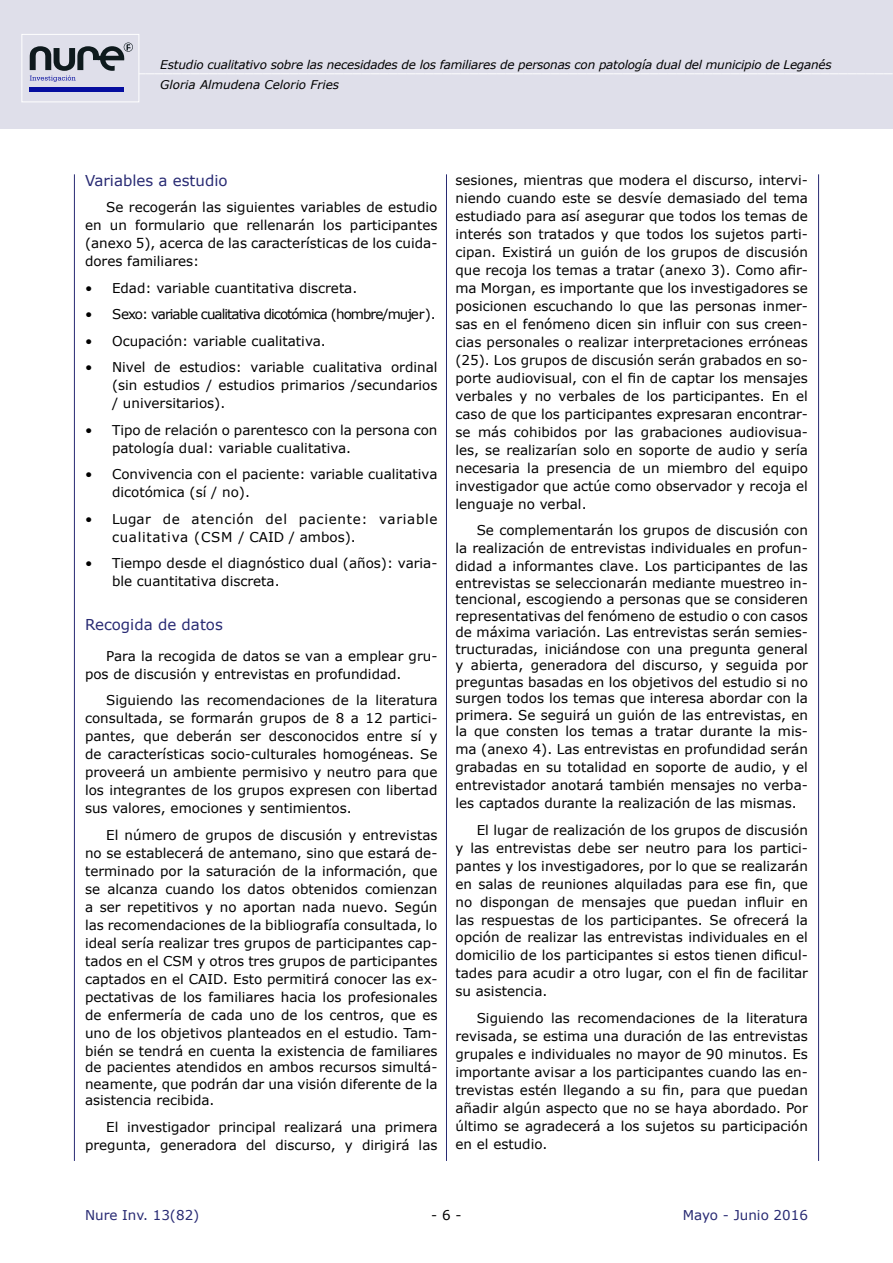
<style>
.page{position:relative;width:893px;height:1263px;background:#fff}
.page>*{position:absolute;margin:0;border:0;box-sizing:border-box;transform-origin:0 0}
.t1{font:18px "Myriad Pro";color:#fff}
.t2{font:15px "Verdana";color:#282a73}
.t3{font:13.5px/18px "Verdana";color:#000;text-align:justify}
.t4{font:13.5px/18px "Verdana";letter-spacing:.05em;color:#000}
.t5{font:13.5px "Verdana";letter-spacing:-.07em;color:#000}
.t6{font:13.5px "Verdana";color:#282a73}
.t7{font:italic 12px/20.7px "Verdana";letter-spacing:-.02em;color:#000}
</style>
<div class="page">
<div style="left:0;top:0;width:893px;height:128px;background:#dfdfea"></div>
<hr style="left:446px;top:174px;width:1px;height:987px;background:#282a73">
<hr style="left:74px;top:174px;width:1px;height:987px;background:#282a73">
<hr style="left:818px;top:174px;width:1px;height:987px;background:#282a73">
<div style="left:21px;top:34px;width:118px;height:68px;background:#dfdfea;border:1px solid #fff"></div>
<svg style="left:30px;top:43px;width:103px;height:39px"></svg>
<hr style="left:29px;top:87px;width:95px;height:4px;background:#060e9f">
<p class="t7" style="left:160px;top:54px;width:673px">Estudio cualitativo sobre las necesidades de los familiares de personas con patología dual del municipio de Leganés<br>Gloria Almudena Celorio Fries</p>
<h1 class="t1" style="left:56px;top:55px;width:838px">_____________________________________________________________________________________________</h1>
<p class="t2" style="left:85px;top:170px;width:144px">Variables a estudio</p>
<p class="t3" style="left:85px;top:198px;width:354px;text-indent:21px">Se recogerán las siguientes variables de estudio en un formulario que rellenarán los participantes (anexo 5), acerca de las características de los cuida&shy;dores familiares:</p>
<p class="t3" style="left:85px;top:279px;width:274px">• Edad: variable cuantitativa discreta.</p>
<p class="t5" style="left:85px;top:305px;width:352px">• Sexo: variable cualitativa dicotómica (hombre/mujer).</p>
<p class="t3" style="left:85px;top:332px;width:242px">• Ocupación: variable cualitativa.</p>
<p class="t3" style="left:112px;top:358px;width:327px;text-indent:-27px">• Nivel de estudios: variable cualitativa ordinal (sin estudios / estudios primarios /secundarios / universitarios).</p>
<p class="t3" style="left:112px;top:421px;width:327px;text-indent:-27px">• Tipo de relación o parentesco con la persona con patología dual: variable cualitativa.</p>
<p class="t3" style="left:112px;top:465px;width:327px;text-indent:-27px">• Convivencia con el paciente: variable cualitativa dicotómica (sí / no).</p>
<p class="t4" style="left:112px;top:510px;width:327px;text-indent:-27px">• Lugar de atención del paciente: variable cualitativa (CSM / CAID / ambos).</p>
<p class="t3" style="left:112px;top:554px;width:327px;text-indent:-27px">• Tiempo desde el diagnóstico dual (años): varia&shy;ble cuantitativa discreta.</p>
<p class="t2" style="left:85px;top:614px;width:139px">Recogida de datos</p>
<p class="t3" style="left:85px;top:647px;width:354px;text-indent:21px">Para la recogida de datos se van a emplear gru&shy;pos de discusión y entrevistas en profundidad.</p>
<p class="t3" style="left:85px;top:691px;width:354px;text-indent:21px">Siguiendo las recomendaciones de la literatura consultada, se formarán grupos de 8 a 12 partici&shy;pantes, que deberán ser desconocidos entre sí y de características socio-culturales homogéneas. Se proveerá un ambiente permisivo y neutro para que los integrantes de los grupos expresen con libertad sus valores, emociones y sentimientos.</p>
<p class="t3" style="left:85px;top:826px;width:354px;text-indent:21px">El número de grupos de discusión y entrevistas no se establecerá de antemano, sino que estará de&shy;terminado por la saturación de la información, que se alcanza cuando los datos obtenidos comienzan a ser repetitivos y no aportan nada nuevo. Según las recomendaciones de la bibliografía consultada, lo ideal sería realizar tres grupos de participantes cap&shy;tados en el CSM y otros tres grupos de participantes captados en el CAID. Esto permitirá conocer las ex&shy;pectativas de los familiares hacia los profesionales de enfermería de cada uno de los centros, que es uno de los objetivos planteados en el estudio. Tam&shy;bién se tendrá en cuenta la existencia de familiares</p>
<p class="t3" style="left:85px;top:1059px;width:354px;line-height:16.5px">de pacientes atendidos en ambos recursos simultá&shy;neamente, que podrán dar una visión diferente de la asistencia recibida.</p>
<p class="t3" style="left:85px;top:1117px;width:354px;text-align:right">El investigador principal realizará una primera pregunta, generadora del discurso, y dirigirá las</p>
<p class="t3" style="left:455px;top:170px;width:354px">sesiones, mientras que modera el discurso, intervi&shy;niendo cuando este se desvíe demasiado del tema estudiado para así asegurar que todos los temas de interés son tratados y que todos los sujetos parti&shy;cipan. Existirá un guión de los grupos de discusión que recoja los temas a tratar (anexo 3). Como afir&shy;ma Morgan, es importante que los investigadores se posicionen escuchando lo que las personas inmer&shy;sas en el fenómeno dicen sin influir con sus creen&shy;cias personales o realizar interpretaciones erróneas (25). Los grupos de discusión serán grabados en so&shy;porte audiovisual, con el fin de captar los mensajes verbales y no verbales de los participantes. En el caso de que los participantes expresaran encontrar&shy;se más cohibidos por las grabaciones audiovisua&shy;les, se realizarían solo en soporte de audio y sería necesaria la presencia de un miembro del equipo investigador que actúe como observador y recoja el lenguaje no verbal.</p>
<p class="t3" style="left:455px;top:521px;width:354px;text-indent:21px">Se complementarán los grupos de discusión con la realización de entrevistas individuales en profun&shy;didad a informantes clave. Los participantes de las</p>
<p class="t3" style="left:455px;top:574px;width:354px;line-height:16.5px">entrevistas se seleccionarán mediante muestreo in&shy;tencional, escogiendo a personas que se consideren representativas del fenómeno de estudio o con casos de máxima variación. Las entrevistas serán semies&shy;tructuradas, iniciándose con una pregunta general y abierta, generadora del discurso, y seguida por preguntas basadas en los objetivos del estudio si no surgen todos los temas que interesa abordar con la primera. Se seguirá un guión de las entrevistas, en la que consten los temas a tratar durante la mis-</p>
<p class="t3" style="left:455px;top:740px;width:354px">ma (anexo 4). Las entrevistas en profundidad serán grabadas en su totalidad en soporte de audio, y el entrevistador anotará también mensajes no verba&shy;les captados durante la realización de las mismas.</p>
<p class="t3" style="left:455px;top:820px;width:354px;text-indent:21px">El lugar de realización de los grupos de discusión y las entrevistas debe ser neutro para los partici&shy;pantes y los investigadores, por lo que se realizarán en salas de reuniones alquiladas para ese fin, que no dispongan de mensajes que puedan influir en las respuestas de los participantes. Se ofrecerá la opción de realizar las entrevistas individuales en el domicilio de los participantes si estos tienen dificul&shy;tades para acudir a otro lugar, con el fin de facilitar su asistencia.</p>
<p class="t3" style="left:455px;top:1009px;width:354px;text-indent:21px">Siguiendo las recomendaciones de la literatura revisada, se estima una duración de las entrevistas grupales e individuales no mayor de 90 minutos. Es importante avisar a los participantes cuando las en&shy;trevistas estén llegando a su fin, para que puedan añadir algún aspecto que no se haya abordado. Por último se agradecerá a los sujetos su participación en el estudio.</p>
<p class="t6" style="left:85px;top:1206px;width:116px">Nure Inv. 13(82)</p>
<p class="t3" style="left:431px;top:1206px;width:32px">- 6 -</p>
<p class="t6" style="left:683px;top:1206px;width:127px">Mayo - Junio 2016</p>
</div>
